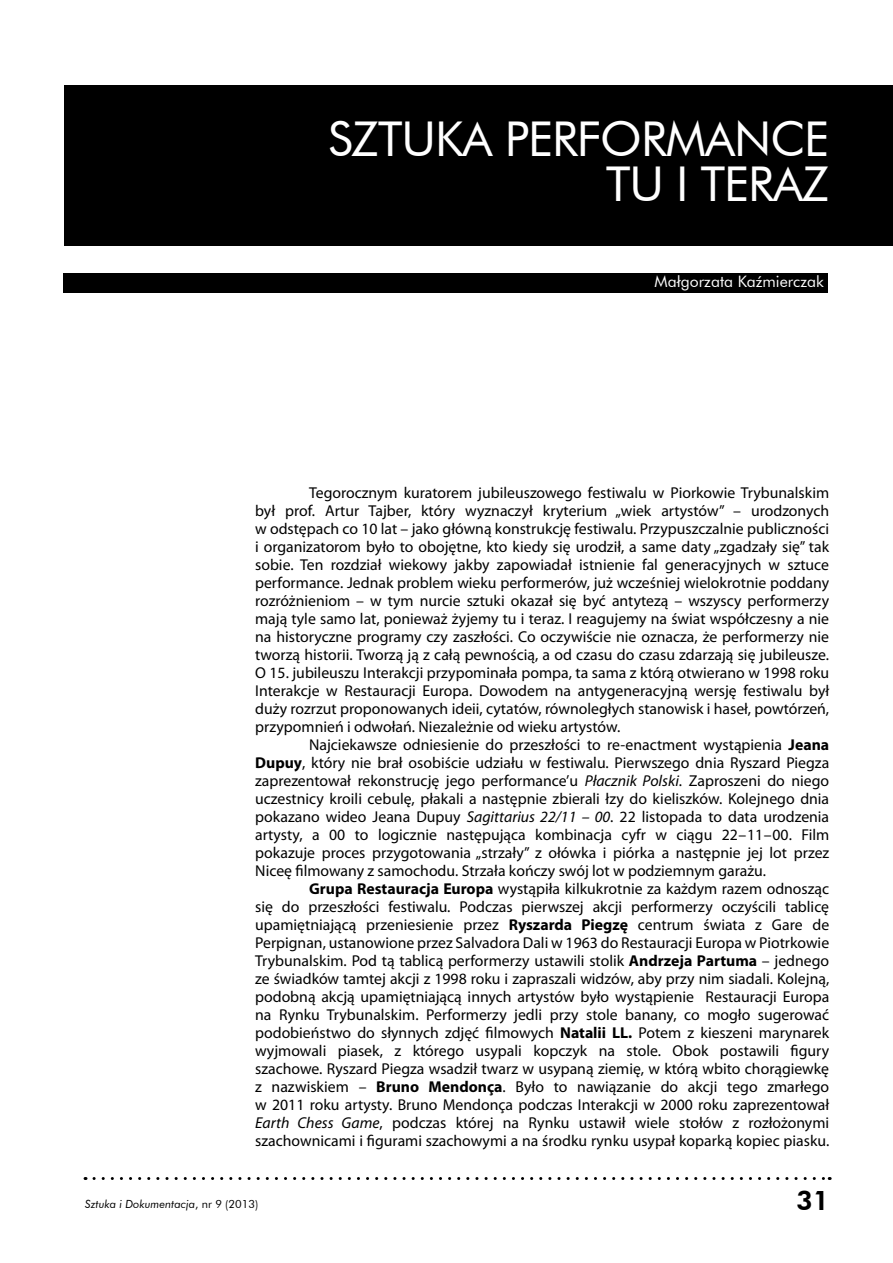
<style>
.page{position:relative;width:893px;height:1263px;background:#fff}
.page>*{position:absolute;margin:0;border:0;box-sizing:border-box;transform-origin:0 0}
.t1{font:48px/45px "Futura BT";letter-spacing:-.02em;color:#fff;text-align:right}
.t2{font:800 27px "Futura BT";color:#000}
.t3{font:15.75px/18px "Myriad Pro";color:#000;text-align:justify}
.t4{font:15.75px "Futura BT";color:#fff}
.t5{font:italic 11.25px "Futura BT";color:#000}
.s1{font-weight:700}
.s2{font-style:italic}
.s3{font-style:normal}
</style>
<div class="page">
<svg style="left:94px;top:1177px;width:736px;height:3px"></svg>
<div style="left:65px;top:85px;width:828px;height:160px;background:#000"></div>
<div style="left:64px;top:274px;width:764px;height:19px;background:#000"></div>
<h1 class="t1" style="left:328px;top:116px;width:503px">SZTUKA PERFORMANCE<br>TU I TERAZ</h1>
<p class="t4" style="left:655px;top:272px;width:171px">MAŁGORZATA KAŹMIERCZAK</p>
<p class="t3" style="left:255px;top:483px;width:576px;text-indent:54px">Tegorocznym kuratorem jubileuszowego festiwalu w Piorkowie Trybunalskim był prof. Artur Tajber, który wyznaczył kryterium „wiek artystów” – urodzonych w odstępach co 10 lat – jako główną konstrukcję festiwalu. Przypuszczalnie publiczności i organizatorom było to obojętne, kto kiedy się urodził, a same daty „zgadzały się” tak sobie. Ten rozdział wiekowy jakby zapowiadał istnienie fal generacyjnych w sztuce performance. Jednak problem wieku performerów, już wcześniej wielokrotnie poddany rozróżnieniom – w tym nurcie sztuki okazał się być antytezą – wszyscy performerzy mają tyle samo lat, ponieważ żyjemy tu i teraz. I reagujemy na świat współczesny a nie na historyczne programy czy zaszłości. Co oczywiście nie oznacza, że performerzy nie tworzą historii. Tworzą ją z całą pewnością, a od czasu do czasu zdarzają się jubileusze.<br>O 15. jubileuszu Interakcji przypominała pompa, ta sama z którą otwierano w 1998 roku Interakcje w Restauracji Europa. Dowodem na antygeneracyjną wersję festiwalu był duży rozrzut proponowanych ideii, cytatów, równoległych stanowisk i haseł, powtórzeń, przypomnień i odwołań. Niezależnie od wieku artystów.</p>
<p class="t3" style="left:255px;top:735px;width:576px;text-indent:54px">Najciekawsze odniesienie do przeszłości to re-enactment wystąpienia <span class="s1">Jeana Dupuy</span>, który nie brał osobiście udziału w festiwalu. Pierwszego dnia Ryszard Piegza zaprezentował rekonstrucję jego performance’u <span class="s2">Płacznik Polski</span>. Zaproszeni do niego uczestnicy kroili cebulę, płakali a następnie zbierali łzy do kieliszków. Kolejnego dnia pokazano wideo Jeana Dupuy <span class="s2">Sagittarius 22/11 – 00</span>. 22 listopada to data urodzenia artysty, a 00 to logicznie następująca kombinacja cyfr w ciągu 22–11–00. Film pokazuje proces przygotowania „strzały” z ołówka i piórka a następnie jej lot przez Niceę filmowany z samochodu. Strzała kończy swój lot w podziemnym garażu.</p>
<p class="t3" style="left:255px;top:879px;width:576px;text-indent:54px"><span class="s1">Grupa Restauracja Europa</span> wystąpiła kilkukrotnie za każdym razem odnosząc się do przeszłości festiwalu. Podczas pierwszej akcji performerzy oczyścili tablicę upamiętniającą przeniesienie przez <span class="s1">Ryszarda Piegzę</span> centrum świata z Gare de Perpignan, ustanowione przez Salvadora Dali w 1963 do Restauracji Europa w Piotrkowie Trybunalskim. Pod tą tablicą performerzy ustawili stolik <span class="s1">Andrzeja Partuma</span> – jednego ze świadków tamtej akcji z 1998 roku i zapraszali widzów, aby przy nim siadali. Kolejną, podobną akcją upamiętniającą innych artystów było wystąpienie Restauracji Europa na Rynku Trybunalskim. Performerzy jedli przy stole banany, co mogło sugerować podobieństwo do słynnych zdjęć filmowych <span class="s1">Natalii LL.</span> Potem z kieszeni marynarek wyjmowali piasek, z którego usypali kopczyk na stole. Obok postawili figury szachowe. Ryszard Piegza wsadził twarz w usypaną ziemię, w którą wbito chorągiewkę z nazwiskiem – <span class="s1">Bruno Mendonça</span>. Było to nawiązanie do akcji tego zmarłego w 2011 roku artysty. Bruno Mendonça podczas Interakcji w 2000 roku zaprezentował <span class="s2">Earth Chess Game</span>, podczas której na Rynku ustawił wiele stołów z rozłożonymi szachownicami i figurami szachowymi a na środku rynku usypał koparką kopiec piasku.</p>
<p class="t5" style="left:85px;top:1197px;width:175px">Sztuka i Dokumentacja<span class="s3">, NR 9 (2013)</span></p>
<h2 class="t2" style="left:796px;top:1184px;width:34px">31</h2>
</div>
